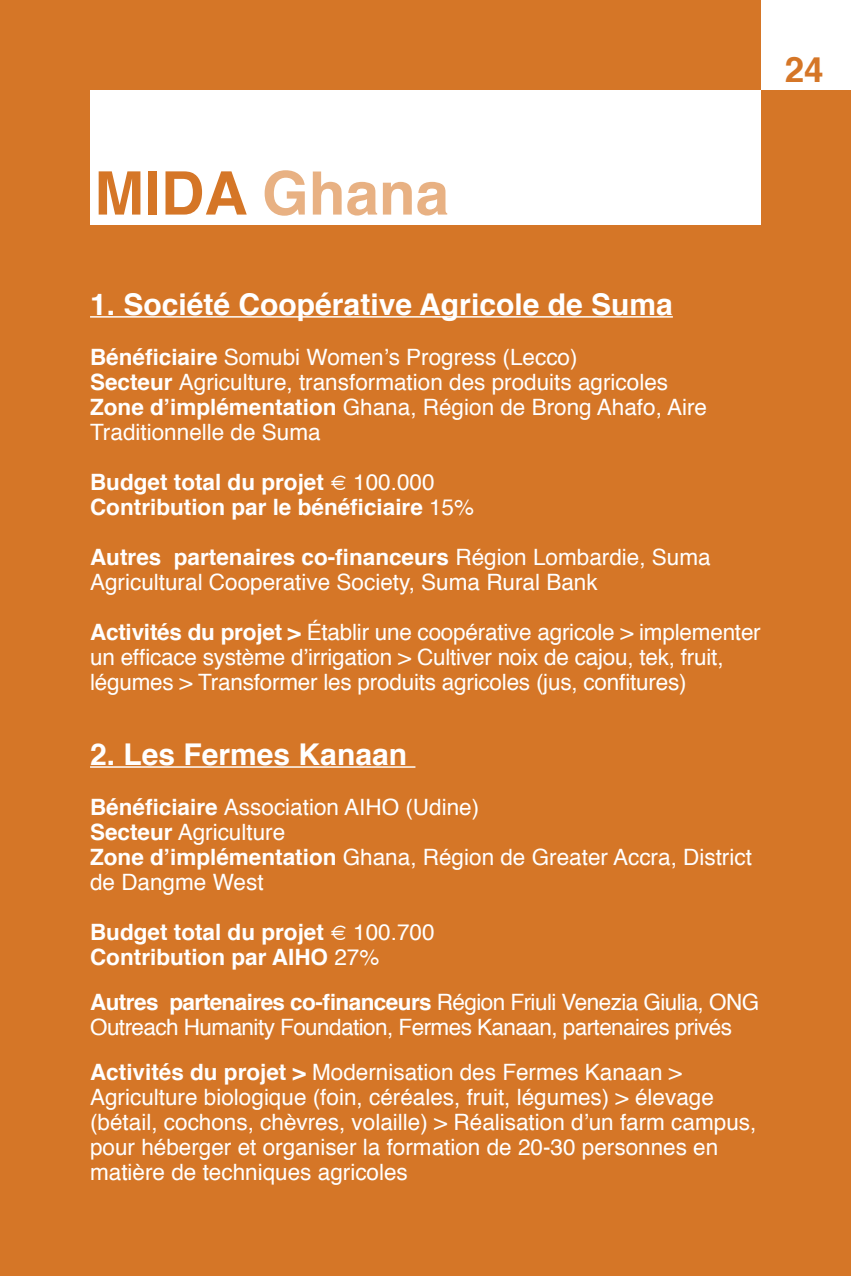
<style>
.page{position:relative;width:851px;height:1276px;background:#fff}
.page>*{position:absolute;margin:0;border:0;box-sizing:border-box;transform-origin:0 0}
.t1{font:700 60px "Helvetica";color:#e8b183}
.t2{font:700 35px "Helvetica";color:#d57627}
.t3{font:700 30px "Helvetica";color:#fff}
.t4{font:22.5px/25px "Helvetica";color:#fff}
.t5{font:22.5px/25px "Helvetica";letter-spacing:-.025em;color:#fff}
.t6{font:700 22.5px/25px "Helvetica";color:#fff}
.s1{color:#d57627}
.s2{font-weight:700}
.s3{font-weight:400}
</style>
<div class="page">
<div style="left:0;top:0;width:850px;height:1276px;background:#d57627"></div>
<div style="left:90px;top:90px;width:670px;height:135px;background:#fff"></div>
<hr style="left:90px;top:316px;width:582px;height:2px;background:#fff">
<hr style="left:90px;top:766px;width:325px;height:2px;background:#fff">
<div style="left:760px;top:0;width:90px;height:90px;background:#fff"></div>
<h2 class="t2" style="left:784px;top:38px;width:40px">24</h2>
<h1 class="t1" style="left:94px;top:139px;width:356px"><span class="s1">MIDA</span> Ghana</h1>
<h3 class="t3" style="left:90px;top:277px;width:584px">1. Société Coopérative Agricole de Suma</h3>
<p class="t4" style="left:90px;top:343px;width:618px"><span class="s2">Bénéficiaire</span> Somubi Women’s Progress (Lecco)<br><span class="s2">Secteur</span> Agriculture, transformation des produits agricoles <span class="s2">Zone d’implémentation</span> Ghana, Région de Brong Ahafo, Aire Traditionnelle de Suma</p>
<p class="t6" style="left:90px;top:468px;width:385px">Budget total du projet <span class="s3">€ 100.000<br></span>Contribution par le bénéficiaire <span class="s3">15%</span></p>
<p class="t4" style="left:90px;top:543px;width:622px"><span class="s2">Autres partenaires co-financeurs</span> Région Lombardie, Suma<br>Agricultural Cooperative Society, Suma Rural Bank</p>
<p class="t4" style="left:90px;top:618px;width:672px"><span class="s2">Activités du projet &gt;</span> Établir une coopérative agricole &gt; implementer un efficace système d’irrigation &gt; Cultiver noix de cajou, tek, fruit, légumes &gt; Transformer les produits agricoles (jus, confitures)</p>
<h3 class="t3" style="left:90px;top:727px;width:318px">2. Les Fermes Kanaan</h3>
<p class="t4" style="left:90px;top:793px;width:663px"><span class="s2">Bénéficiaire</span> Association AIHO (Udine)<br><span class="s2">Secteur</span> Agriculture<br><span class="s2">Zone d’implémentation</span> Ghana, Région de Greater Accra, District de Dangme West</p>
<p class="t6" style="left:90px;top:918px;width:346px">Budget total du projet <span class="s3">€ 100.700<br></span>Contribution par AIHO <span class="s3">27%</span></p>
<p class="t5" style="left:90px;top:988px;width:670px"><span class="s2">Autres partenaires co-financeurs</span> Région Friuli Venezia Giulia, ONG<br>Outreach Humanity Foundation, Fermes Kanaan, partenaires privés</p>
<p class="t4" style="left:90px;top:1058px;width:667px"><span class="s2">Activités du projet &gt;</span> Modernisation des Fermes Kanaan &gt; Agriculture biologique (foin, céréales, fruit, légumes) &gt; élevage (bétail, cochons, chèvres, volaille) &gt; Réalisation d’un farm campus, pour héberger et organiser la formation de 20-30 personnes en matière de techniques agricoles</p>
</div>
